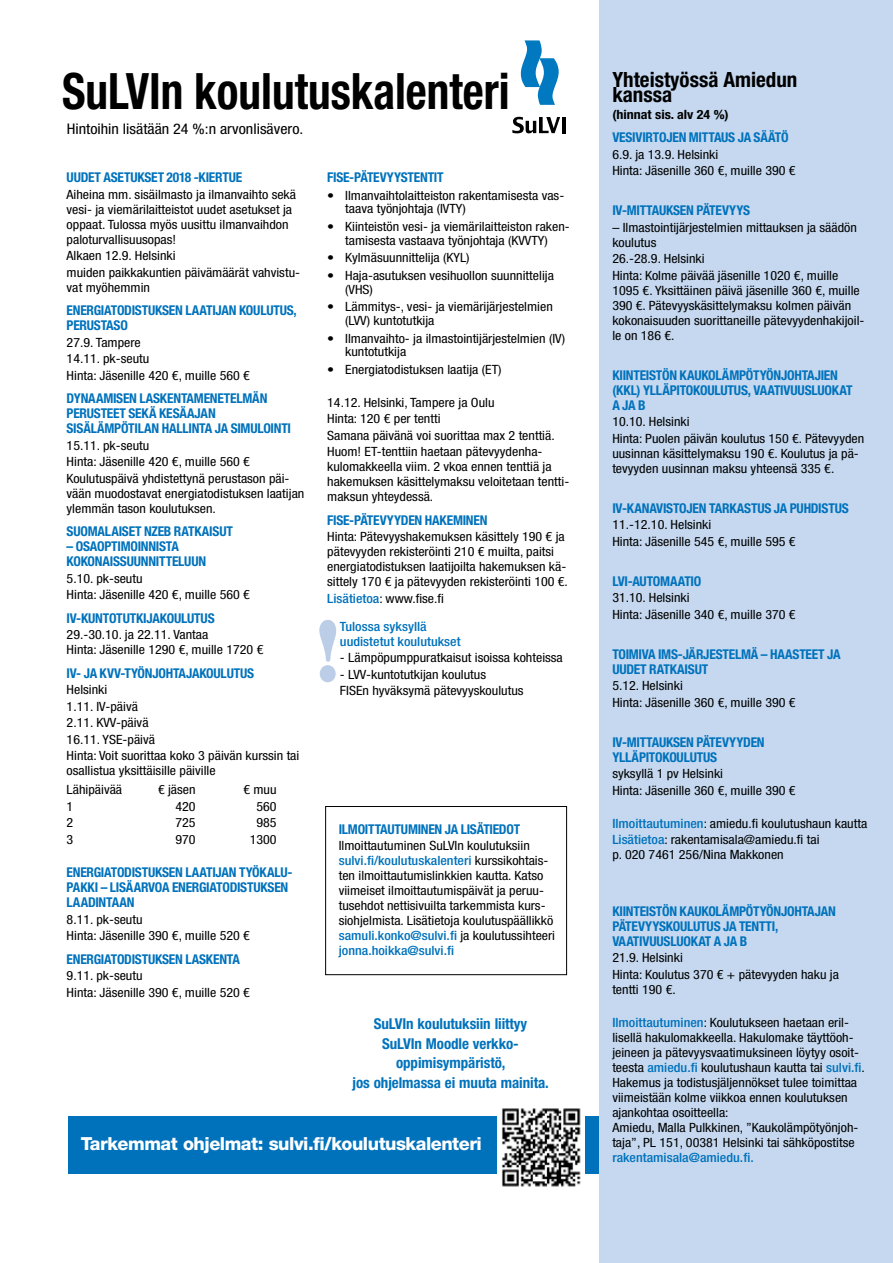
<style>
.page{position:relative;width:893px;height:1263px;background:#fff}
.page>*{position:absolute;margin:0;border:0;box-sizing:border-box;transform-origin:0 0}
.t1{font:700 condensed 50.25px "Helvetica Neue LT Std";color:#000;scale:.9 1}
.t2{font:700 condensed 21px/15px "Helvetica Neue LT Std";color:#000}
.t3{font:800 18px "Helvetica Neue LT Std";letter-spacing:-.025em;color:#fff}
.t4{font:700 condensed 15px/19.5px "Helvetica Neue LT Std";letter-spacing:-.005em;color:#0072bc;text-align:center}
.t5{font:condensed 14.7px "Helvetica Neue LT Std";color:#000;scale:1.1 1}
.t6{font:700 condensed 13.5px/15px "Helvetica Neue LT Std";letter-spacing:-.015em;color:#0072bc}
.t7{font:condensed 12.75px/15px "Helvetica Neue LT Std";color:#000;scale:1.1 1}
.t8{font:500 condensed 12.75px/27.8px "Helvetica Neue LT Std";color:#0072bc;text-align:center;scale:1.1 1}
.t9{font:700 condensed 12.75px "Helvetica Neue LT Std";color:#000;scale:1.1 1}
.s1{font-weight:400;color:#000}
.s2{font-weight:500;color:#0072bc}
</style>
<div class="page">
<div style="left:68px;top:1116px;width:553px;height:58px;background:#0072bc"></div>
<div style="left:600px;top:0;width:293px;height:1263px;background:#c5d8ef"></div>
<svg style="left:319px;top:620px;width:17px;height:62px"></svg>
<div style="left:325px;top:806px;width:242px;height:169px;border:1px solid #000"></div>
<svg style="left:521px;top:40px;width:38px;height:65px"></svg>
<svg style="left:512px;top:117px;width:48px;height:16px"></svg>
<hr style="left:562px;top:117px;width:3px;height:16px;background:#000">
<img style="left:497px;top:1108px;width:87px;height:79px">
<h1 class="t1" style="left:62px;top:61px;width:499px">SuLVIn koulutuskalenteri</h1>
<p class="t5" style="left:67px;top:120px;width:217px">Hintoihin lisätään 24 %:n arvonlisävero.</p>
<p class="t6" style="left:67px;top:170px;width:177px">UUDET ASETUKSET 2018 -KIERTUE</p>
<p class="t7" style="left:67px;top:187px;width:210px">Aiheina mm. sisäilmasto ja ilmanvaihto sekä vesi- ja viemärilaitteistot uudet asetukset ja oppaat. Tulossa myös uusittu ilmanvaihdon paloturvallisuusopas!</p>
<p class="t7" style="left:67px;top:247px;width:214px;line-height:16.5px">Alkaen 12.9. Helsinki<br>muiden paikkakuntien päivämäärät vahvistu-</p>
<p class="t7" style="left:67px;top:280px;width:77px">vat myöhemmin</p>
<p class="t6" style="left:67px;top:303px;width:232px">ENERGIATODISTUKSEN LAATIJAN KOULUTUS,<br>PERUSTASO</p>
<p class="t7" style="left:67px;top:334px;width:168px;line-height:16.5px">27.9. Tampere<br>14.11. pk-seutu<br>Hinta: Jäsenille 420 €, muille 560 €</p>
<p class="t6" style="left:67px;top:391px;width:226px">DYNAAMISEN LASKENTAMENETELMÄN<br>PERUSTEET SEKÄ KESÄAJAN<br>SISÄLÄMPÖTILAN HALLINTA JA SIMULOINTI</p>
<p class="t7" style="left:67px;top:437px;width:204px;line-height:16.5px">15.11. pk-seutu<br>Hinta: Jäsenille 420 €, muille 560 €<br>Koulutuspäivä yhdistettynä perustason päi-</p>
<p class="t7" style="left:67px;top:486px;width:218px">vään muodostavat energiatodistuksen laatijan ylemmän tason koulutuksen.</p>
<p class="t6" style="left:67px;top:524px;width:168px">SUOMALAISET NZEB RATKAISUT</p>
<p class="t6" style="left:67px;top:539px;width:141px">– OSAOPTIMOINNISTA<br>KOKONAISSUUNNITTELUUN</p>
<p class="t7" style="left:67px;top:570px;width:168px;line-height:16.5px">5.10. pk-seutu<br>Hinta: Jäsenille 420 €, muille 560 €</p>
<p class="t6" style="left:67px;top:610px;width:150px">IV-KUNTOTUTKIJAKOULUTUS</p>
<p class="t7" style="left:67px;top:627px;width:180px">29.-30.10. ja 22.11. Vantaa<br>Hinta: Jäsenille 1290 €, muille 1720 €</p>
<p class="t6" style="left:67px;top:665px;width:189px">IV- JA KVV-TYÖNJOHTAJAKOULUTUS</p>
<p class="t7" style="left:67px;top:681px;width:213px;line-height:16.5px">Helsinki<br>1.11. IV-päivä<br>2.11. KVV-päivä<br>16.11. YSE-päivä<br>Hinta: Voit suorittaa koko 3 päivän kurssin tai</p>
<p class="t7" style="left:67px;top:761px;width:137px;line-height:19.2px">osallistua yksittäisille päiville<br>Lähipäivää</p>
<p class="t7" style="left:158px;top:782px;width:36px">€ jäsen</p>
<p class="t7" style="left:243px;top:782px;width:32px">€ muu</p>
<p class="t7" style="left:67px;top:799px;width:8px">1</p>
<p class="t7" style="left:175px;top:799px;width:20px">420</p>
<p class="t7" style="left:256px;top:799px;width:20px">560</p>
<p class="t7" style="left:67px;top:815px;width:8px">2</p>
<p class="t7" style="left:175px;top:815px;width:20px">725</p>
<p class="t7" style="left:256px;top:815px;width:20px">985</p>
<p class="t7" style="left:67px;top:832px;width:8px">3</p>
<p class="t7" style="left:175px;top:832px;width:20px">970</p>
<p class="t7" style="left:250px;top:832px;width:26px">1300</p>
<p class="t6" style="left:67px;top:864px;width:227px">ENERGIATODISTUKSEN LAATIJAN TYÖKALU-<br>PAKKI – LISÄARVOA ENERGIATODISTUKSEN<br>LAADINTAAN</p>
<p class="t7" style="left:67px;top:911px;width:168px;line-height:16.5px">8.11. pk-seutu<br>Hinta: Jäsenille 390 €, muille 520 €</p>
<p class="t6" style="left:67px;top:951px;width:175px">ENERGIATODISTUKSEN LASKENTA</p>
<p class="t7" style="left:67px;top:967px;width:168px;line-height:16.5px">9.11. pk-seutu<br>Hinta: Jäsenille 390 €, muille 520 €</p>
<p class="t6" style="left:327px;top:170px;width:118px">FISE-PÄTEVYYSTENTIT</p>
<p class="t7" style="left:345px;top:189px;width:201px;line-height:13.5px;text-indent:-18px">• Ilmanvaihtolaitteiston rakentamisesta vas&shy;taava työnjohtaja (IVTY)</p>
<p class="t7" style="left:327px;top:220px;width:222px;line-height:13.5px;text-align:center">• Kiinteistön vesi- ja viemärilaitteiston raken&shy;tamisesta vastaava työnjohtaja (KVVTY)</p>
<p class="t7" style="left:327px;top:250px;width:131px">• Kylmäsuunnittelija (KYL)</p>
<p class="t7" style="left:345px;top:269px;width:191px;line-height:13.5px;text-indent:-18px">• Haja-asutuksen vesihuollon suunnittelija (VHS)</p>
<p class="t7" style="left:345px;top:300px;width:190px;line-height:13.5px;text-indent:-18px">• Lämmitys-, vesi- ja viemärijärjestelmien (LVV) kuntotutkija</p>
<p class="t7" style="left:345px;top:331px;width:201px;line-height:13.5px;text-indent:-18px">• Ilmanvaihto- ja ilmastointijärjestelmien (IV) kuntotutkija</p>
<p class="t7" style="left:327px;top:362px;width:160px">• Energiatodistuksen laatija (ET)</p>
<p class="t7" style="left:327px;top:394px;width:208px;line-height:16.5px">14.12. Helsinki, Tampere ja Oulu<br>Hinta: 120 € per tentti<br>Samana päivänä voi suorittaa max 2 tenttiä.<br>Huom! ET-tenttiin haetaan pätevyydenha-</p>
<p class="t7" style="left:327px;top:459px;width:222px">kulomakkeella viim. 2 vkoa ennen tenttiä ja hakemuksen käsittelymaksu veloitetaan tentti&shy;maksun yhteydessä.</p>
<p class="t6" style="left:327px;top:512px;width:162px">FISE-PÄTEVYYDEN HAKEMINEN</p>
<p class="t7" style="left:327px;top:529px;width:220px">Hinta: Pätevyyshakemuksen käsittely 190 € ja pätevyyden rekisteröinti 210 € muilta, paitsi energiatodistuksen laatijoilta hakemuksen kä&shy;sittely 170 € ja pätevyyden rekisteröinti 100 €.</p>
<p class="t8" style="left:327px;top:584px;width:108px">Lisätietoa<span class="s1">: www.fise.fi<br></span>Tulossa syksyllä</p>
<p class="t8" style="left:340px;top:627px;width:111px">uudistetut koulutukset</p>
<p class="t7" style="left:340px;top:650px;width:204px">- Lämpöpumppuratkaisut isoissa kohteissa</p>
<p class="t7" style="left:340px;top:666px;width:168px;line-height:16.5px">- LVV-kuntotutkijan koulutus<br>FISEn hyväksymä pätevyyskoulutus</p>
<p class="t6" style="left:339px;top:821px;width:183px">ILMOITTAUTUMINEN JA LISÄTIEDOT</p>
<p class="t7" style="left:339px;top:838px;width:198px">Ilmoittautuminen SuLVIn koulutuksiin <span class="s2">sulvi.fi/koulutuskalenteri</span> kurssikohtais&shy;ten ilmoittautumislinkkien kautta. Katso viimeiset ilmoittautumispäivät ja peruu&shy;tusehdot nettisivuilta tarkemmista kurs&shy;siohjelmista. Lisätietoja koulutuspäällikkö <span class="s2">samuli.konko@sulvi.fi</span> ja koulutussihteeri <span class="s2">jonna.hoikka@sulvi.fi</span></p>
<p class="t4" style="left:353px;top:1014px;width:198px">SuLVIn koulutuksiin liittyy<br>SuLVIn Moodle verkko&shy;oppimisympäristö,<br>jos ohjelmassa ei muuta mainita.</p>
<h3 class="t3" style="left:81px;top:1133px;width:403px">Tarkemmat ohjelmat: sulvi.fi/koulutuskalenteri</h3>
<h2 class="t2" style="left:612px;top:72px;width:186px">Yhteistyössä Amiedun kanssa</h2>
<p class="t9" style="left:612px;top:107px;width:107px">(hinnat sis. alv 24 %)</p>
<p class="t6" style="left:612px;top:130px;width:178px">VESIVIRTOJEN MITTAUS JA SÄÄTÖ</p>
<p class="t7" style="left:612px;top:146px;width:168px;line-height:16.5px">6.9. ja 13.9. Helsinki<br>Hinta: Jäsenille 360 €, muille 390 €</p>
<p class="t6" style="left:612px;top:203px;width:139px">IV-MITTAUKSEN PÄTEVYYS</p>
<p class="t7" style="left:612px;top:220px;width:224px">– Ilmastointijärjestelmien mittauksen ja säädön koulutus</p>
<p class="t7" style="left:612px;top:250px;width:207px;line-height:16.5px">26.-28.9. Helsinki<br>Hinta: Kolme päivää jäsenille 1020 €, muille</p>
<p class="t7" style="left:612px;top:283px;width:231px">1095 €. Yksittäinen päivä jäsenille 360 €, muille 390 €. Pätevyyskäsittelymaksu kolmen päivän kokonaisuuden suorittaneille pätevyydenhakijoil&shy;le on 186 €.</p>
<p class="t6" style="left:612px;top:367px;width:242px">KIINTEISTÖN KAUKOLÄMPÖTYÖNJOHTAJIEN (KKL) YLLÄPITOKOULUTUS, VAATIVUUSLUOKAT<br>A JA B</p>
<p class="t7" style="left:612px;top:413px;width:230px;line-height:16.5px">10.10. Helsinki<br>Hinta: Puolen päivän koulutus 150 €. Pätevyyden</p>
<p class="t7" style="left:612px;top:446px;width:226px">uusinnan käsittelymaksu 190 €. Koulutus ja pä&shy;tevyyden uusinnan maksu yhteensä 335 €.</p>
<p class="t6" style="left:612px;top:500px;width:238px">IV-KANAVISTOJEN TARKASTUS JA PUHDISTUS</p>
<p class="t7" style="left:612px;top:516px;width:168px;line-height:16.5px">11.-12.10. Helsinki<br>Hinta: Jäsenille 545 €, muille 595 €</p>
<p class="t6" style="left:612px;top:573px;width:90px">LVI-AUTOMAATIO</p>
<p class="t7" style="left:612px;top:589px;width:168px;line-height:16.5px">31.10. Helsinki<br>Hinta: Jäsenille 340 €, muille 370 €</p>
<p class="t6" style="left:612px;top:646px;width:230px">TOIMIVA IMS-JÄRJESTELMÄ – HAASTEET JA<br>UUDET RATKAISUT</p>
<p class="t7" style="left:612px;top:677px;width:168px;line-height:16.5px">5.12. Helsinki<br>Hinta: Jäsenille 360 €, muille 390 €</p>
<p class="t6" style="left:612px;top:734px;width:154px">IV-MITTAUKSEN PÄTEVYYDEN<br>YLLÄPITOKOULUTUS</p>
<p class="t7" style="left:612px;top:765px;width:168px;line-height:16.5px">syksyllä 1 pv Helsinki<br>Hinta: Jäsenille 360 €, muille 390 €</p>
<p class="t7" style="left:612px;top:815px;width:233px;line-height:16.5px"><span class="s2">Ilmoittautuminen</span>: amiedu.fi koulutushaun kautta<br><span class="s2">Lisätietoa</span>: rakentamisala@amiedu.fi tai</p>
<p class="t7" style="left:612px;top:847px;width:157px">p. 020 7461 256/Nina Makkonen</p>
<p class="t6" style="left:612px;top:903px;width:225px">KIINTEISTÖN KAUKOLÄMPÖTYÖNJOHTAJAN<br>PÄTEVYYSKOULUTUS JA TENTTI,<br>VAATIVUUSLUOKAT A JA B</p>
<p class="t7" style="left:612px;top:949px;width:208px;line-height:16.5px">21.9. Helsinki<br>Hinta: Koulutus 370 € + pätevyyden haku ja</p>
<p class="t7" style="left:612px;top:982px;width:59px">tentti 190 €.</p>
<p class="t7" style="left:612px;top:1015px;width:231px"><span class="s2">Ilmoittautuminen</span>: Koulutukseen haetaan eril&shy;lisellä hakulomakkeella. Hakulomake täyttöoh&shy;jeineen ja pätevyysvaatimuksineen löytyy osoit&shy;teesta <span class="s2">amiedu.fi</span> koulutushaun kautta tai <span class="s2">sulvi.fi</span>.<br>Hakemus ja todistusjäljennökset tulee toimittaa viimeistään kolme viikkoa ennen koulutuksen ajankohtaa osoitteella:<br>Amiedu, Malla Pulkkinen, ”Kaukolämpötyönjoh&shy;taja”, PL 151, 00381 Helsinki tai sähköpostitse</p>
<p class="t8" style="left:612px;top:1143px;width:130px">rakentamisala@amiedu.fi.</p>
</div>
